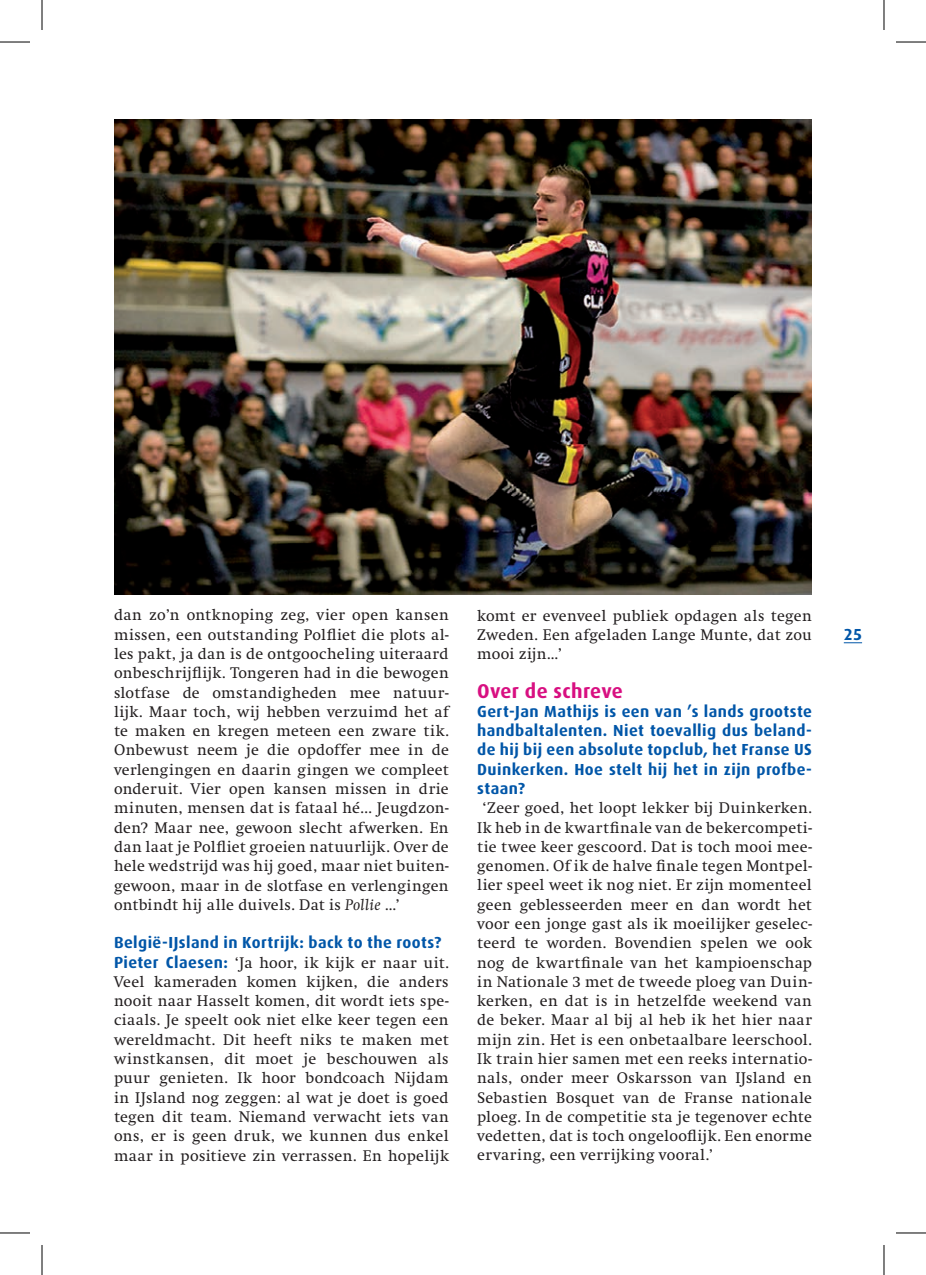
<style>
.page{position:relative;width:926px;height:1275px;background:#fff}
.page>*{position:absolute;margin:0;border:0;box-sizing:border-box;transform-origin:0 0}
.t1{font:700 20px "Dax";letter-spacing:.015em;color:#d80f81}
.t2{font:16px/19.2px "Swift";letter-spacing:.02em;color:#231f20;text-align:justify}
.t3{font:700 16px/19.2px "Dax";letter-spacing:.025em;color:#0156a8;text-align:justify}
.s1{font-style:italic}
.s2{font-family:"Dax";font-weight:700;color:#0156a8}
</style>
<div class="page">
<svg style="left:844px;top:642px;width:18px;height:1px"></svg>
<img style="left:114px;top:119px;width:698px;height:475px">
<hr style="left:0;top:42px;width:30px;height:1px;background:#000">
<hr style="left:896px;top:42px;width:30px;height:1px;background:#000">
<hr style="left:0;top:1232px;width:30px;height:1px;background:#000">
<hr style="left:896px;top:1232px;width:30px;height:1px;background:#000">
<hr style="left:42px;top:0;width:1px;height:30px;background:#000">
<hr style="left:42px;top:1245px;width:1px;height:30px;background:#000">
<hr style="left:884px;top:0;width:1px;height:30px;background:#000">
<hr style="left:884px;top:1245px;width:1px;height:30px;background:#000">
<p class="t2" style="left:114px;top:606px;width:336px">dan zo’n ontknoping zeg, vier open kansen missen, een outstanding Polfliet die plots al&shy;les pakt, ja dan is de ontgoocheling uiteraard onbeschrijflijk. Tongeren had in die bewogen slotfase de omstandigheden mee natuur&shy;lijk. Maar toch, wij hebben verzuimd het af te maken en kregen meteen een zware tik.<br>Onbewust neem je die opdoffer mee in de verlengingen en daarin gingen we compleet onderuit. Vier open kansen missen in drie minuten, mensen dat is fataal hé... Jeugdzon&shy;den? Maar nee, gewoon slecht afwerken. En dan laat je Polfliet groeien natuurlijk. Over de hele wedstrijd was hij goed, maar niet buiten&shy;gewoon, maar in de slotfase en verlengingen ontbindt hij alle duivels. Dat is <span class="s1">Pollie</span> …’</p>
<p class="t3" style="left:114px;top:933px;width:329px">België-IJsland in Kortrijk: back to the roots?</p>
<p class="t2" style="left:114px;top:953px;width:336px"><span class="s2">Pieter Claesen:</span> ‘Ja hoor, ik kijk er naar uit.<br>Veel kameraden komen kijken, die anders nooit naar Hasselt komen, dit wordt iets spe&shy;ciaals. Je speelt ook niet elke keer tegen een wereldmacht. Dit heeft niks te maken met winstkansen, dit moet je beschouwen als puur genieten. Ik hoor bondcoach Nijdam in IJsland nog zeggen: al wat je doet is goed tegen dit team. Niemand verwacht iets van ons, er is geen druk, we kunnen dus enkel maar in positieve zin verrassen. En hopelijk</p>
<p class="t2" style="left:477px;top:606px;width:336px">komt er evenveel publiek opdagen als tegen Zweden. Een afgeladen Lange Munte, dat zou mooi zijn…’</p>
<p class="t1" style="left:477px;top:679px;width:147px">Over de schreve</p>
<p class="t3" style="left:477px;top:702px;width:336px">Gert-Jan Mathijs is een van ’s lands grootste handbaltalenten. Niet toevallig dus beland&shy;de hij bij een absolute topclub, het Franse US Duinkerken. Hoe stelt hij het in zijn profbe&shy;staan?</p>
<p class="t2" style="left:477px;top:799px;width:336px;text-indent:5px">‘Zeer goed, het loopt lekker bij Duinkerken.<br>Ik heb in de kwartfinale van de bekercompeti&shy;tie twee keer gescoord. Dat is toch mooi mee&shy;genomen. Of ik de halve finale tegen Montpel&shy;lier speel weet ik nog niet. Er zijn momenteel geen geblesseerden meer en dan wordt het voor een jonge gast als ik moeilijker geselec&shy;teerd te worden. Bovendien spelen we ook nog de kwartfinale van het kampioenschap in Nationale 3 met de tweede ploeg van Duin&shy;kerken, en dat is in hetzelfde weekend van de beker. Maar al bij al heb ik het hier naar mijn zin. Het is een onbetaalbare leerschool.<br>Ik train hier samen met een reeks internatio&shy;nals, onder meer Oskarsson van IJsland en Sebastien Bosquet van de Franse nationale ploeg. In de competitie sta je tegenover echte vedetten, dat is toch ongelooflijk. Een enorme ervaring, een verrijking vooral.’</p>
<p class="t3" style="left:844px;top:625px;width:20px">25</p>
</div>
